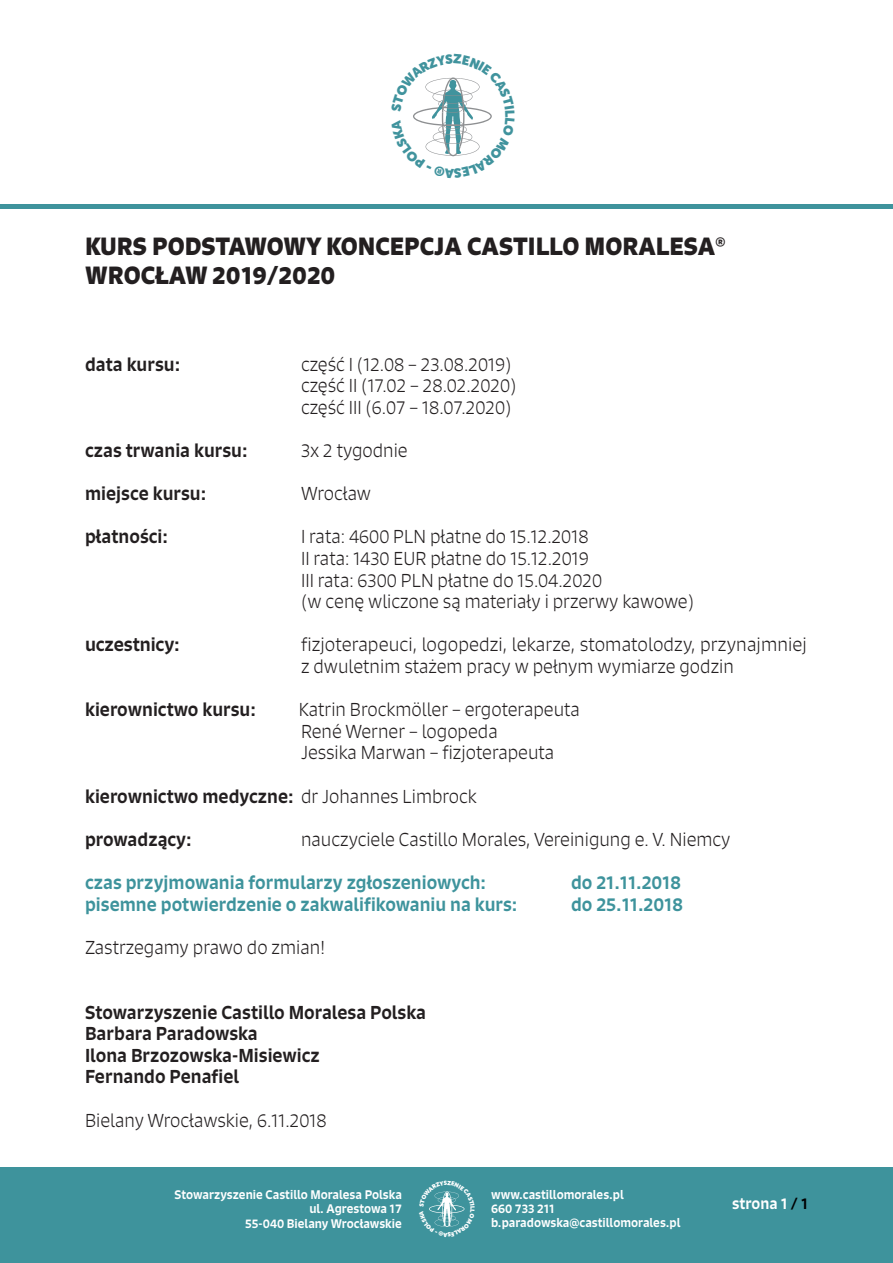
<style>
.page{position:relative;width:893px;height:1263px;background:#fff}
.page>*{position:absolute;margin:0;border:0;box-sizing:border-box;transform-origin:0 0}
.t1{font:700 24px/28.8px "Signo";color:#231f20}
.tekst_light_justowan{font:300 18px/21.6px "Signo";color:#231f20}
.tekst_light_justowan-2{font:500 18px "Signo";color:#231f20}
.tekst_light_justowan-3{font:500 18px "Signo";color:#3e939c}
.tekst_light_justowan-4{font:500 15px "Signo";color:#fff}
.tekst_light_justowan-5{font:500 12px "Signo";color:#fff}
.s1{font-weight:300}
.s2{color:#000001}
</style>
<div class="page">
<hr style="left:0;top:204px;width:893px;height:4px;background:#3e939c">
<div style="left:0;top:1168px;width:893px;height:95px;background:#3e939c"></div>
<svg style="left:413px;top:77px;width:79px;height:80px"></svg>
<svg style="left:429px;top:1191px;width:36px;height:36px"></svg>
<p class="t1" style="left:85px;top:232px;width:642px">KURS PODSTAWOWY KONCEPCJA CASTILLO MORALESA®<br>WROCŁAW 2019/2020</p>
<p class="tekst_light_justowan-2" style="left:85px;top:352px;width:97px">data kursu:</p>
<p class="tekst_light_justowan" style="left:301px;top:353px;width:212px">część I (12.08 – 23.08.2019)</p>
<p class="tekst_light_justowan" style="left:301px;top:375px;width:217px">część II (17.02 – 28.02.2020)</p>
<p class="tekst_light_justowan" style="left:301px;top:396px;width:212px">część III (6.07 – 18.07.2020)</p>
<p class="tekst_light_justowan-2" style="left:85px;top:439px;width:164px">czas trwania kursu:</p>
<p class="tekst_light_justowan" style="left:301px;top:439px;width:108px">3x 2 tygodnie</p>
<p class="tekst_light_justowan-2" style="left:85px;top:482px;width:123px">miejsce kursu:</p>
<p class="tekst_light_justowan" style="left:301px;top:483px;width:72px">Wrocław</p>
<p class="tekst_light_justowan-2" style="left:85px;top:525px;width:85px">płatności:</p>
<p class="tekst_light_justowan" style="left:301px;top:526px;width:289px">I rata: 4600 PLN płatne do 15.12.2018</p>
<p class="tekst_light_justowan" style="left:301px;top:547px;width:289px">II rata: 1430 EUR płatne do 15.12.2019</p>
<p class="tekst_light_justowan" style="left:301px;top:569px;width:303px">III rata: 6300 PLN płatne do 15.04.2020</p>
<p class="tekst_light_justowan" style="left:301px;top:591px;width:395px">(w cenę wliczone są materiały i przerwy kawowe)</p>
<p class="tekst_light_justowan-2" style="left:85px;top:633px;width:96px">uczestnicy:</p>
<p class="tekst_light_justowan" style="left:301px;top:634px;width:507px">fizjoterapeuci, logopedzi, lekarze, stomatolodzy, przynajmniej z dwuletnim stażem pracy w pełnym wymiarze godzin</p>
<p class="tekst_light_justowan-2" style="left:85px;top:698px;width:172px">kierownictwo kursu:</p>
<p class="tekst_light_justowan" style="left:299px;top:699px;width:283px">Katrin Brockmöller – ergoterapeuta</p>
<p class="tekst_light_justowan" style="left:301px;top:720px;width:198px">René Werner – logopeda</p>
<p class="tekst_light_justowan" style="left:301px;top:742px;width:255px">Jessika Marwan – fizjoterapeuta</p>
<p class="tekst_light_justowan-2" style="left:85px;top:784px;width:393px">kierownictwo medyczne: <span class="s1">dr Johannes Limbrock</span></p>
<p class="tekst_light_justowan-2" style="left:85px;top:828px;width:108px">prowadzący:</p>
<p class="tekst_light_justowan" style="left:301px;top:828px;width:431px">nauczyciele Castillo Morales, Vereinigung e. V. Niemcy</p>
<p class="tekst_light_justowan-3" style="left:85px;top:871px;width:403px">czas przyjmowania formularzy zgłoszeniowych:</p>
<p class="tekst_light_justowan-3" style="left:571px;top:871px;width:111px">do 21.11.2018</p>
<p class="tekst_light_justowan-3" style="left:85px;top:892px;width:434px">pisemne potwierdzenie o zakwalifikowaniu na kurs:</p>
<p class="tekst_light_justowan-3" style="left:571px;top:892px;width:113px">do 25.11.2018</p>
<p class="tekst_light_justowan" style="left:85px;top:936px;width:241px">Zastrzegamy prawo do zmian!</p>
<p class="tekst_light_justowan-2" style="left:85px;top:1000px;width:342px">Stowarzyszenie Castillo Moralesa Polska</p>
<p class="tekst_light_justowan-2" style="left:85px;top:1022px;width:174px">Barbara Paradowska</p>
<p class="tekst_light_justowan-2" style="left:85px;top:1044px;width:236px">Ilona Brzozowska-Misiewicz</p>
<p class="tekst_light_justowan-2" style="left:85px;top:1065px;width:156px">Fernando Penafiel</p>
<p class="tekst_light_justowan" style="left:85px;top:1109px;width:243px">Bielany Wrocławskie, 6.11.2018</p>
<p class="tekst_light_justowan-5" style="left:175px;top:1187px;width:229px">Stowarzyszenie Castillo Moralesa Polska</p>
<p class="tekst_light_justowan-5" style="left:309px;top:1201px;width:94px">ul. Agrestowa 17</p>
<p class="tekst_light_justowan-5" style="left:245px;top:1215px;width:158px">55-040 Bielany Wrocławskie</p>
<p class="tekst_light_justowan-5" style="left:491px;top:1186px;width:134px">www.castillomorales.pl</p>
<p class="tekst_light_justowan-5" style="left:491px;top:1201px;width:65px">660 733 211</p>
<p class="tekst_light_justowan-5" style="left:491px;top:1215px;width:191px">b.paradowska@castillomorales.pl</p>
<p class="tekst_light_justowan-4" style="left:732px;top:1194px;width:77px">strona 1 <span class="s2">/ 1</span></p>
</div>
